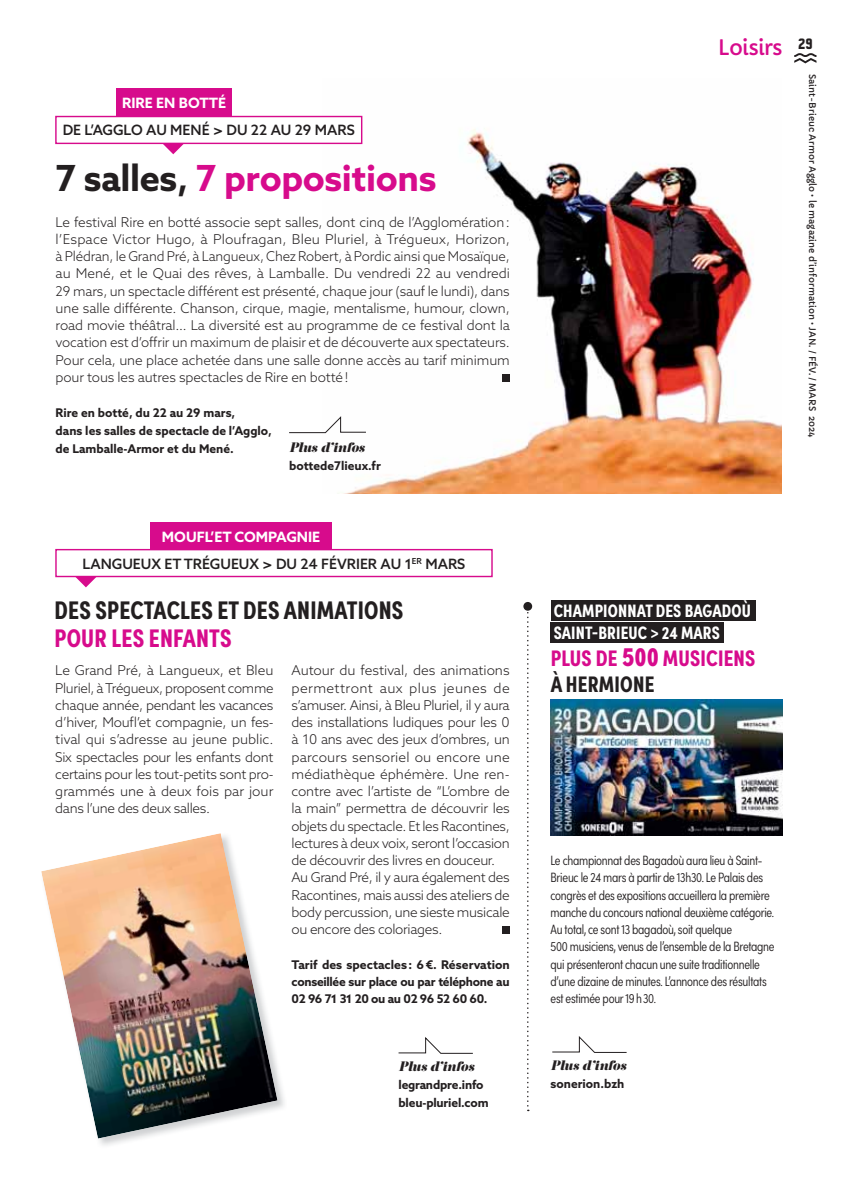
<style>
.page{position:relative;width:851px;height:1191px;background:#fff}
.page>*{position:absolute;margin:0;border:0;box-sizing:border-box;transform-origin:0 0}
.t1{font:700 36px "Azo Sans";letter-spacing:-.01em;color:#d70b8c}
.t2{font:700 25.5px "Sofia Pro Condensed";letter-spacing:.01em;color:#231f20}
.t3{font:700 25.5px "Sofia Pro Condensed";letter-spacing:.01em;color:#d70b8c}
.t4{font:700 22.5px/25.5px "Sofia Pro Condensed";letter-spacing:.01em;color:#d70b8c}
.t5{font:21px "Capriola";letter-spacing:-.04em;color:#d70b8c}
.t6{font:700 18px/22.5px "Sofia Pro Condensed";letter-spacing:.01em;color:#fff}
.t7{font:500 14.25px/26.8px "Azo Sans";color:#231f20}
.t8{font:700 14.25px "Azo Sans";color:#fff}
.t9{font:300 13.5px/17.2px "Azo Sans";letter-spacing:-.025em;color:#231f20;text-align:justify}
.t10{font:300 13.5px/17.2px "Sofia Pro Condensed";letter-spacing:-.02em;color:#231f20}
.t11{font:700 12px/18px "Azo Sans";color:#231f20}
.t12{font:italic 12px "Eloquent JF Pro";color:#231f20}
.t13{font:9px "Capriola";color:#231f20}
.s1{color:#231f20}
.s2{font-weight:700;color:#fff}
.s3{font-weight:900;font-size:27px}
</style>
<div class="page">
<svg style="left:794px;top:53px;width:22px;height:10px"></svg>
<img style="left:322px;top:115px;width:459px;height:378px">
<div style="left:502px;top:926px;width:7px;height:8px;background:#231f20"></div>
<div style="left:117px;top:89px;width:115px;height:28px;background:#d70b8c"></div>
<div style="left:56px;top:116px;width:305px;height:27px;background:#fff"></div>
<div style="left:55px;top:116px;width:307px;height:28px;border:1px solid #d70b8c"></div>
<svg style="left:162px;top:143px;width:22px;height:11px"></svg>
<svg style="left:527px;top:610px;width:1px;height:501px"></svg>
<div style="left:523px;top:602px;width:9px;height:8px;background:#231f20;border-radius:50%"></div>
<svg style="left:552px;top:1036px;width:75px;height:17px"></svg>
<svg style="left:398px;top:1037px;width:75px;height:17px"></svg>
<div style="left:550px;top:600px;width:205px;height:20px;background:#231f20"></div>
<div style="left:550px;top:623px;width:174px;height:20px;background:#231f20"></div>
<div style="left:150px;top:522px;width:182px;height:28px;background:#d70b8c"></div>
<div style="left:55px;top:549px;width:437px;height:28px;border:1px solid #d70b8c"></div>
<svg style="left:75px;top:576px;width:22px;height:11px"></svg>
<img style="left:41px;top:833px;width:236px;height:305px">
<img style="left:550px;top:699px;width:232px;height:136px">
<svg style="left:289px;top:415px;width:77px;height:18px"></svg>
<div style="left:502px;top:374px;width:8px;height:8px;background:#231f20"></div>
<p class="t8" style="left:122px;top:96px;width:106px">RIRE EN BOTTÉ</p>
<p class="t7" style="left:63px;top:118px;width:293px">DE L’AGGLO AU MENÉ &gt; DU 22 AU 29 MARS</p>
<h1 class="t1" style="left:56px;top:161px;width:382px"><span class="s1">7 salles,</span> 7 propositions</h1>
<p class="t9" style="left:56px;top:214px;width:456px">Le festival Rire en botté associe sept salles, dont cinq de l’Agglomération : l’Espace Victor Hugo, à Ploufragan, Bleu Pluriel, à Trégueux, Horizon, à Plédran, le Grand Pré, à Langueux, Chez Robert, à Pordic ainsi que Mosaïque, au Mené, et le Quai des rêves, à Lamballe. Du vendredi 22 au vendredi 29 mars, un spectacle différent est présenté, chaque jour (sauf le lundi), dans une salle différente. Chanson, cirque, magie, mentalisme, humour, clown, road movie théâtral… La diversité est au programme de ce festival dont la vocation est d’offrir un maximum de plaisir et de découverte aux spectateurs.<br>Pour cela, une place achetée dans une salle donne accès au tarif minimum pour tous les autres spectacles de Rire en botté !</p>
<p class="t11" style="left:56px;top:404px;width:217px">Rire en botté, du 22 au 29 mars,<br>dans les salles de spectacle de l’Agglo, de Lamballe-Armor et du Mené.</p>
<p class="t12" style="left:289px;top:441px;width:77px">Plus d’infos</p>
<p class="t11" style="left:289px;top:457px;width:93px">bottede7lieux.fr</p>
<p class="t7" style="left:83px;top:524px;width:384px;text-indent:79px"><span class="s2">MOUFL’ET COMPAGNIE<br></span>LANGUEUX ET TRÉGUEUX &gt; DU 24 FÉVRIER AU 1<sup>ER</sup> MARS</p>
<h2 class="t2" style="left:55px;top:600px;width:350px">DES SPECTACLES ET DES ANIMATIONS</h2>
<h2 class="t3" style="left:55px;top:629px;width:178px">POUR LES ENFANTS</h2>
<p class="t9" style="left:55px;top:662px;width:220px">Le Grand Pré, à Langueux, et Bleu Pluriel, à Trégueux, proposent comme chaque année, pendant les vacances d’hiver, Moufl’et compagnie, un fes&shy;tival qui s’adresse au jeune public.<br>Six spectacles pour les enfants dont certains pour les tout-petits sont pro&shy;grammés une à deux fois par jour dans l’une des deux salles.</p>
<p class="t9" style="left:291px;top:662px;width:220px;text-align:left">Autour du festival, des animations permettront aux plus jeunes de s’amuser. Ainsi, à Bleu Pluriel, il y aura des installations ludiques pour les 0 à 10 ans avec des jeux d’ombres, un parcours sensoriel ou encore une médiathèque éphémère. Une ren&shy;contre avec l’artiste de “L’ombre de la main” permettra de découvrir les objets du spectacle. Et les Racontines, lectures à deux voix, seront l’occasion de découvrir des livres en douceur.<br>Au Grand Pré, il y aura également des Racontines, mais aussi des ateliers de body percussion, une sieste musicale ou encore des coloriages.</p>
<p class="t11" style="left:291px;top:956px;width:220px;line-height:17.2px;text-align:justify">Tarif des spectacles : 6 €. Réservation conseillée sur place ou par téléphone au 02 96 71 31 20 ou au 02 96 52 60 60.</p>
<p class="t12" style="left:398px;top:1060px;width:77px">Plus d’infos</p>
<p class="t11" style="left:398px;top:1076px;width:92px">legrandpre.info bleu-pluriel.com</p>
<h3 class="t5" style="left:717px;top:37px;width:96px">Loisirs <sup>29</sup></h3>
<p class="t13" style="left:816px;top:74px;width:365px;rotate:90deg">Saint-Brieuc Armor Agglo • le magazine d’information • JAN. / FÉV. / MARS 2024</p>
<h3 class="t6" style="left:553px;top:601px;width:199px">CHAMPIONNAT DES BAGADOÙ<br>SAINT-BRIEUC &gt; 24 MARS</h3>
<h3 class="t4" style="left:550px;top:648px;width:206px">PLUS DE <span class="s3">500</span> MUSICIENS<br><span class="s1">À HERMIONE</span></h3>
<p class="t10" style="left:550px;top:853px;width:225px">Le championnat des Bagadoù aura lieu à Saint-Brieuc le 24 mars à partir de 13h30. Le Palais des congrès et des expositions accueillera la première manche du concours national deuxième catégorie.<br>Au total, ce sont 13 bagadoù, soit quelque<br>500 musiciens, venus de l’ensemble de la Bretagne qui présenteront chacun une suite traditionnelle d’une dizaine de minutes. L’annonce des résultats est estimée pour 19 h 30.</p>
<p class="t12" style="left:550px;top:1059px;width:77px">Plus d’infos</p>
<p class="t11" style="left:550px;top:1075px;width:75px">sonerion.bzh</p>
</div>
